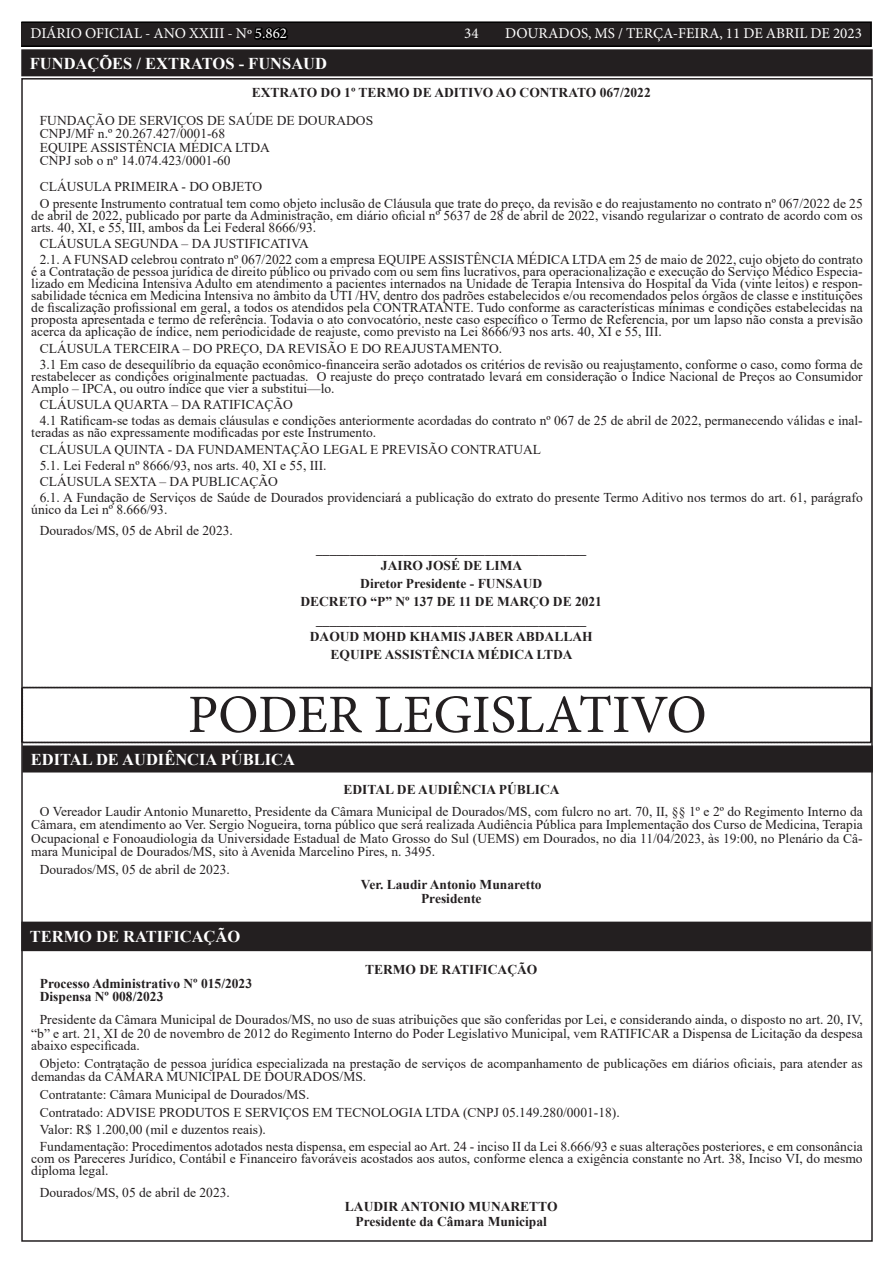
<style>
.page{position:relative;width:893px;height:1263px;background:#fff}
.page>*{position:absolute;margin:0;border:0;box-sizing:border-box;transform-origin:0 0}
.t1{font:54px "Minion Pro";color:#231f20}
.TEXTO{font:700 16.5px "Times New Roman";color:#fff}
.t2{font:15px "Minion Pro";color:#fff}
.TEXTO-2{font:13.5px/12px "Times New Roman";color:#231f20;text-align:justify}
.TEXTO-3{font:700 13.5px "Times New Roman";color:#231f20}
.s1{color:#000}
</style>
<div class="page">
<div style="left:21px;top:22px;width:850px;height:24px;background:#231f20"></div>
<div style="left:21px;top:21px;width:851px;height:26px;border:2px solid #000"></div>
<div style="left:23px;top:924px;width:846px;height:25px;background:#231f20"></div>
<div style="left:21px;top:922px;width:850px;height:29px;border:4px solid #231f20"></div>
<div style="left:23px;top:51px;width:848px;height:23px;background:#231f20"></div>
<div style="left:21px;top:49px;width:852px;height:27px;border:4px solid #231f20"></div>
<div style="left:24px;top:748px;width:847px;height:22px;background:#231f20"></div>
<div style="left:22px;top:745px;width:851px;height:27px;border:4px solid #231f20"></div>
<svg style="left:21px;top:686px;width:851px;height:57px"></svg>
<p class="t2" style="left:31px;top:24px;width:258px">DIÁRIO OFICIAL - ANO XXIII - Nº <span class="s1">5.862</span></p>
<p class="t2" style="left:464px;top:24px;width:16px">34</p>
<p class="t2" style="left:505px;top:24px;width:358px">DOURADOS, MS / TERÇA-FEIRA, 11 DE ABRIL DE 2023</p>
<p class="TEXTO" style="left:30px;top:52px;width:299px">FUNDAÇÕES / EXTRATOS - FUNSAUD</p>
<p class="TEXTO-3" style="left:252px;top:83px;width:400px">EXTRATO DO 1º TERMO DE ADITIVO AO CONTRATO 067/2022</p>
<p class="TEXTO-2" style="left:40px;top:114px;width:335px">FUNDAÇÃO DE SERVIÇOS DE SAÚDE DE DOURADOS</p>
<p class="TEXTO-2" style="left:40px;top:127px;width:187px">CNPJ/MF n.º 20.267.427/0001-68</p>
<p class="TEXTO-2" style="left:40px;top:141px;width:232px">EQUIPE ASSISTÊNCIA MÉDICA LTDA</p>
<p class="TEXTO-2" style="left:40px;top:154px;width:192px">CNPJ sob o nº 14.074.423/0001-60</p>
<p class="TEXTO-2" style="left:40px;top:180px;width:224px">CLÁUSULA PRIMEIRA - DO OBJETO</p>
<p class="TEXTO-2" style="left:31px;top:197px;width:833px;text-indent:9px">O presente Instrumento contratual tem como objeto inclusão de Cláusula que trate do preço, da revisão e do reajustamento no contrato nº 067/2022 de 25 de abril de 2022, publicado por parte da Administração, em diário oficial nº 5637 de 28 de abril de 2022, visando regularizar o contrato de acordo com os arts. 40, XI, e 55, III, ambos da Lei Federal 8666/93.</p>
<p class="TEXTO-2" style="left:40px;top:237px;width:271px">CLÁUSULA SEGUNDA – DA JUSTIFICATIVA</p>
<p class="TEXTO-2" style="left:31px;top:253px;width:833px;text-indent:9px">2.1. A FUNSAD celebrou contrato nº 067/2022 com a empresa EQUIPE ASSISTÊNCIA MÉDICA LTDA em 25 de maio de 2022, cujo objeto do contrato é a Contratação de pessoa jurídica de direito público ou privado com ou sem fins lucrativos, para operacionalização e execução do Serviço Médico Especia&shy;lizado em Medicina Intensiva Adulto em atendimento a pacientes internados na Unidade de Terapia Intensiva do Hospital da Vida (vinte leitos) e respon&shy;sabilidade técnica em Medicina Intensiva no âmbito da UTI /HV, dentro dos padrões estabelecidos e/ou recomendados pelos órgãos de classe e instituições de fiscalização profissional em geral, a todos os atendidos pela CONTRATANTE. Tudo conforme as características mínimas e condições estabelecidas na proposta apresentada e termo de referência. Todavia o ato convocatório, neste caso específico o Termo de Referencia, por um lapso não consta a previsão acerca da aplicação de índice, nem periodicidade de reajuste, como previsto na Lei 8666/93 nos arts. 40, XI e 55, III.</p>
<p class="TEXTO-2" style="left:40px;top:342px;width:464px">CLÁUSULA TERCEIRA – DO PREÇO, DA REVISÃO E DO REAJUSTAMENTO.</p>
<p class="TEXTO-2" style="left:31px;top:358px;width:833px;text-indent:9px">3.1 Em caso de desequilíbrio da equação econômico-financeira serão adotados os critérios de revisão ou reajustamento, conforme o caso, como forma de restabelecer as condições originalmente pactuadas. O reajuste do preço contratado levará em consideração o Índice Nacional de Preços ao Consumidor Amplo – IPCA, ou outro índice que vier a substitui—lo.</p>
<p class="TEXTO-2" style="left:40px;top:398px;width:255px">CLÁUSULA QUARTA – DA RATIFICAÇÃO</p>
<p class="TEXTO-2" style="left:31px;top:414px;width:833px;text-indent:9px">4.1 Ratificam-se todas as demais cláusulas e condições anteriormente acordadas do contrato nº 067 de 25 de abril de 2022, permanecendo válidas e inal&shy;teradas as não expressamente modificadas por este Instrumento.</p>
<p class="TEXTO-2" style="left:40px;top:443px;width:503px">CLÁUSULA QUINTA - DA FUNDAMENTAÇÃO LEGAL E PREVISÃO CONTRATUAL</p>
<p class="TEXTO-2" style="left:40px;top:459px;width:288px">5.1. Lei Federal nº 8666/93, nos arts. 40, XI e 55, III.</p>
<p class="TEXTO-2" style="left:40px;top:475px;width:240px">CLÁUSULA SEXTA – DA PUBLICAÇÃO</p>
<p class="TEXTO-2" style="left:31px;top:491px;width:833px;text-indent:9px">6.1. A Fundação de Serviços de Saúde de Dourados providenciará a publicação do extrato do presente Termo Aditivo nos termos do art. 61, parágrafo único da Lei nº 8.666/93.</p>
<p class="TEXTO-2" style="left:40px;top:524px;width:195px">Dourados/MS, 05 de Abril de 2023.</p>
<p class="TEXTO-3" style="left:316px;top:538px;width:271px">________________________________________</p>
<p class="TEXTO-3" style="left:381px;top:556px;width:143px">JAIRO JOSÉ DE LIMA</p>
<p class="TEXTO-3" style="left:360px;top:574px;width:183px">Diretor Presidente - FUNSAUD</p>
<p class="TEXTO-3" style="left:300px;top:591px;width:303px">DECRETO “P” Nº 137 DE 11 DE MARÇO DE 2021</p>
<p class="TEXTO-3" style="left:316px;top:609px;width:271px">________________________________________</p>
<p class="TEXTO-3" style="left:310px;top:627px;width:284px">DAOUD MOHD KHAMIS JABER ABDALLAH</p>
<p class="TEXTO-3" style="left:330px;top:645px;width:244px">EQUIPE ASSISTÊNCIA MÉDICA LTDA</p>
<p class="t1" style="left:188px;top:678px;width:520px">PODER LEGISLATIVO</p>
<p class="TEXTO" style="left:31px;top:748px;width:266px">EDITAL DE AUDIÊNCIA PÚBLICA</p>
<p class="TEXTO-3" style="left:344px;top:779px;width:218px">EDITAL DE AUDIÊNCIA PÚBLICA</p>
<p class="TEXTO-2" style="left:31px;top:804px;width:833px;line-height:13.5px;text-indent:9px">O Vereador Laudir Antonio Munaretto, Presidente da Câmara Municipal de Dourados/MS, com fulcro no art. 70, II, §§ 1º e 2º do Regimento Interno da Câmara, em atendimento ao Ver. Sergio Nogueira, torna público que será realizada Audiência Pública para Implementação dos Curso de Medicina, Terapia Ocupacional e Fonoaudiologia da Universidade Estadual de Mato Grosso do Sul (UEMS) em Dourados, no dia 11/04/2023, às 19:00, no Plenário da Câ&shy;mara Municipal de Dourados/MS, sito à Avenida Marcelino Pires, n. 3495.</p>
<p class="TEXTO-2" style="left:40px;top:863px;width:192px">Dourados/MS, 05 de abril de 2023.</p>
<p class="TEXTO-3" style="left:361px;top:874px;width:182px">Ver. Laudir Antonio Munaretto</p>
<p class="TEXTO-3" style="left:421px;top:889px;width:62px">Presidente</p>
<p class="TEXTO" style="left:30px;top:924px;width:212px">TERMO DE RATIFICAÇÃO</p>
<p class="TEXTO-3" style="left:365px;top:960px;width:174px">TERMO DE RATIFICAÇÃO</p>
<p class="TEXTO-3" style="left:40px;top:973px;width:214px">Processo Administrativo Nº 015/2023</p>
<p class="TEXTO-3" style="left:40px;top:987px;width:125px">Dispensa Nº 008/2023</p>
<p class="TEXTO-2" style="left:31px;top:1013px;width:833px;line-height:13.5px;text-align:right">Presidente da Câmara Municipal de Dourados/MS, no uso de suas atribuições que são conferidas por Lei, e considerando ainda, o disposto no art. 20, IV, “b” e art. 21, XI de 20 de novembro de 2012 do Regimento Interno do Poder Legislativo Municipal, vem RATIFICAR a Dispensa de Licitação da despesa</p>
<p class="TEXTO-2" style="left:31px;top:1039px;width:110px">abaixo especificada.</p>
<p class="TEXTO-2" style="left:31px;top:1056px;width:833px;line-height:13.5px;text-indent:9px">Objeto: Contratação de pessoa jurídica especializada na prestação de serviços de acompanhamento de publicações em diários oficiais, para atender as demandas da CÂMARA MUNICIPAL DE DOURADOS/MS.</p>
<p class="TEXTO-2" style="left:40px;top:1088px;width:271px">Contratante: Câmara Municipal de Dourados/MS.</p>
<p class="TEXTO-2" style="left:40px;top:1106px;width:581px">Contratado: ADVISE PRODUTOS E SERVIÇOS EM TECNOLOGIA LTDA (CNPJ 05.149.280/0001-18).</p>
<p class="TEXTO-2" style="left:40px;top:1123px;width:228px">Valor: R$ 1.200,00 (mil e duzentos reais).</p>
<p class="TEXTO-2" style="left:31px;top:1140px;width:833px;text-indent:9px">Fundamentação: Procedimentos adotados nesta dispensa, em especial ao Art. 24 - inciso II da Lei 8.666/93 e suas alterações posteriores, e em consonância com os Pareceres Jurídico, Contábil e Financeiro favoráveis acostados aos autos, conforme elenca a exigência constante no Art. 38, Inciso VI, do mesmo diploma legal.</p>
<p class="TEXTO-2" style="left:40px;top:1186px;width:192px">Dourados/MS, 05 de abril de 2023.</p>
<p class="TEXTO-3" style="left:345px;top:1197px;width:214px">LAUDIR ANTONIO MUNARETTO</p>
<p class="TEXTO-3" style="left:356px;top:1212px;width:193px">Presidente da Câmara Municipal</p>
</div>
